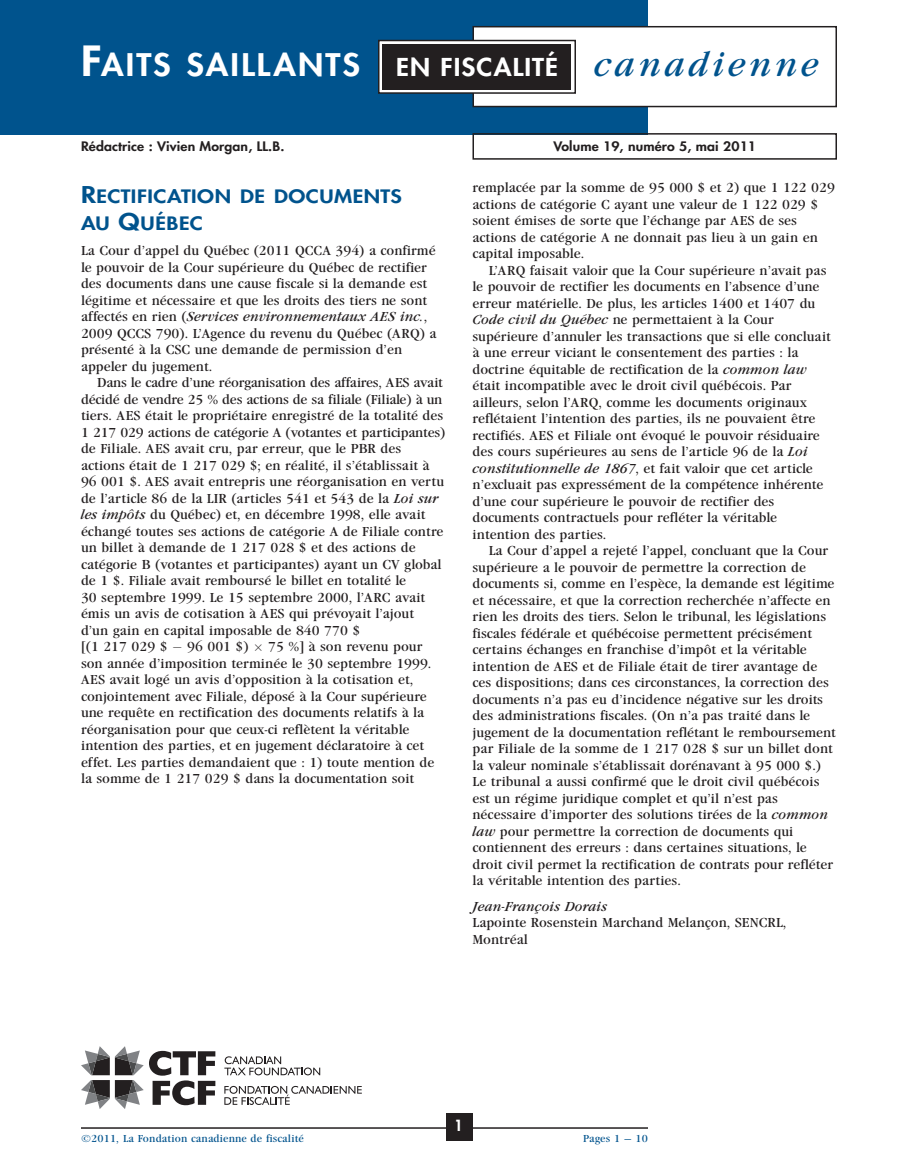
<style>
.page{position:relative;width:918px;height:1175px;background:#fff}
.page>*{position:absolute;margin:0;border:0;box-sizing:border-box;transform-origin:0 0}
.t1{font:30.3px "Futura Heavy SC800";letter-spacing:.065em;color:#fff;scale:1.1 1}
.t2{font:24px "Futura Heavy SC800";letter-spacing:.045em;color:#fff;scale:1.1 1}
.t3{font:18px/27px "Futura Heavy SC800";letter-spacing:.025em;color:#00538d;scale:1.2 1}
.t4{font:800 15px "Futura";color:#fff}
.t5{font:13.5px/16.5px "Garamond Condensed Book DTC";color:#231f20;scale:1.2 1}
.t6{font:13.5px "Garamond Condensed Book Italic DTC";color:#231f20;scale:1.2 1}
.t7{font:800 12.75px "Futura";letter-spacing:.01em;color:#231f20;scale:1.1 1}
.t8{font:10.5px "Garamond Condensed Book DTC";letter-spacing:.01em;color:#00538d;scale:1.2 1}
.s1{font-size:40.5px}
.s2{font-family:"Garamond Condensed Book Italic DTC";font-size:34.5px;color:#00538d}
.s3{font-size:22.5px}
.s4{font-family:"Garamond Condensed Book DTC"}
.s5{font-family:"Garamond Condensed Book Italic DTC"}
</style>
<div class="page">
<hr style="left:81px;top:1127px;width:567px;height:1px;background:#231f20">
<div style="left:446px;top:1113px;width:26px;height:27px;background:#231f20"></div>
<div style="left:0;top:0;width:648px;height:134px;background:#00538d"></div>
<div style="left:473px;top:27px;width:363px;height:79px;background:#fff"></div>
<div style="left:472px;top:26px;width:365px;height:81px;border:2px solid #231f20"></div>
<div style="left:379px;top:40px;width:196px;height:53px;background:linear-gradient(to right,#fff,#fff)"></div>
<div style="left:378px;top:40px;width:198px;height:54px;border:2px solid #231f20"></div>
<div style="left:382px;top:44px;width:190px;height:45px;background:#231f20"></div>
<div style="left:472px;top:133px;width:365px;height:27px;border:2px solid #231f20"></div>
<svg style="left:224px;top:1056px;width:96px;height:19px"></svg>
<svg style="left:224px;top:1085px;width:138px;height:19px"></svg>
<svg style="left:81px;top:1046px;width:134px;height:63px"></svg>
<h1 class="t1" style="left:81px;top:44px;width:255px"><span class="s1">F</span>AITS SAILLANTS</h1>
<p class="t7" style="left:81px;top:138px;width:186px">Rédactrice : Vivien Morgan, LL.B.</p>
<h2 class="t2" style="left:396px;top:51px;width:386px">EN FISCALITÉ <span class="s2">canadienne</span></h2>
<p class="t7" style="left:553px;top:138px;width:186px">Volume 19, numéro 5, mai 2011</p>
<h3 class="t3" style="left:81px;top:182px;width:269px"><span class="s3">R</span>ECTIFICATION DE DOCUMENTS<br>AU <span class="s3">Q</span>UÉBEC</h3>
<p class="t5" style="left:81px;top:242px;width:297px">La Cour d’appel du Québec (2011 QCCA 394) a confirmé le pouvoir de la Cour supérieure du Québec de rectifier des documents dans une cause fiscale si la demande est légitime et nécessaire et que les droits des tiers ne sont</p>
<p class="t6" style="left:81px;top:309px;width:290px"><span class="s4">affectés en rien (</span>Services environnementaux AES inc.<span class="s4">,</span></p>
<p class="t5" style="left:81px;top:325px;width:298px">2009 QCCS 790). L’Agence du revenu du Québec (ARQ) a présenté à la CSC une demande de permission d’en appeler du jugement.</p>
<p class="t5" style="left:81px;top:374px;width:305px;text-indent:16px">Dans le cadre d’une réorganisation des affaires, AES avait décidé de vendre 25 % des actions de sa filiale (Filiale) à un tiers. AES était le propriétaire enregistré de la totalité des 1 217 029 actions de catégorie A (votantes et participantes) de Filiale. AES avait cru, par erreur, que le PBR des actions était de 1 217 029 $; en réalité, il s’établissait à 96 001 $. AES avait entrepris une réorganisation en vertu de l’article 86 de la LIR (articles 541 et 543 de la <span class="s5">Loi sur les impôts</span> du Québec) et, en décembre 1998, elle avait échangé toutes ses actions de catégorie A de Filiale contre un billet à demande de 1 217 028 $ et des actions de catégorie B (votantes et participantes) ayant un CV global de 1 $. Filiale avait remboursé le billet en totalité le<br>30 septembre 1999. Le 15 septembre 2000, l’ARC avait émis un avis de cotisation à AES qui prévoyait l’ajout<br>d’un gain en capital imposable de 840 770 $<br>[(1 217 029 $ − 96 001 $)</p>
<p class="t5" style="left:81px;top:638px;width:296px;text-indent:187px">75 %] à son revenu pour son année d’imposition terminée le 30 septembre 1999.<br>AES avait logé un avis d’opposition à la cotisation et, conjointement avec Filiale, déposé à la Cour supérieure une requête en rectification des documents relatifs à la réorganisation pour que ceux-ci reflètent la véritable intention des parties, et en jugement déclaratoire à cet effet. Les parties demandaient que : 1) toute mention de la somme de 1 217 029 $ dans la documentation soit</p>
<p class="t5" style="left:472px;top:179px;width:304px">remplacée par la somme de 95 000 $ et 2) que 1 122 029 actions de catégorie C ayant une valeur de 1 122 029 $ soient émises de sorte que l’échange par AES de ses actions de catégorie A ne donnait pas lieu à un gain en capital imposable.</p>
<p class="t5" style="left:472px;top:262px;width:300px;text-indent:16px">L’ARQ faisait valoir que la Cour supérieure n’avait pas le pouvoir de rectifier les documents en l’absence d’une erreur matérielle. De plus, les articles 1400 et 1407 du <span class="s5">Code civil du Québec</span> ne permettaient à la Cour supérieure d’annuler les transactions que si elle concluait à une erreur viciant le consentement des parties : la doctrine équitable de rectification de la <span class="s5">common law </span>était incompatible avec le droit civil québécois. Par ailleurs, selon l’ARQ, comme les documents originaux reflétaient l’intention des parties, ils ne pouvaient être rectifiés. AES et Filiale ont évoqué le pouvoir résiduaire des cours supérieures au sens de l’article 96 de la <span class="s5">Loi constitutionnelle de 1867</span>, et fait valoir que cet article n’excluait pas expressément de la compétence inhérente d’une cour supérieure le pouvoir de rectifier des documents contractuels pour refléter la véritable intention des parties.</p>
<p class="t5" style="left:472px;top:542px;width:304px;text-indent:16px">La Cour d’appel a rejeté l’appel, concluant que la Cour supérieure a le pouvoir de permettre la correction de documents si, comme en l’espèce, la demande est légitime et nécessaire, et que la correction recherchée n’affecte en rien les droits des tiers. Selon le tribunal, les législations fiscales fédérale et québécoise permettent précisément certains échanges en franchise d’impôt et la véritable intention de AES et de Filiale était de tirer avantage de ces dispositions; dans ces circonstances, la correction des documents n’a pas eu d’incidence négative sur les droits des administrations fiscales. (On n’a pas traité dans le jugement de la documentation reflétant le remboursement par Filiale de la somme de 1 217 028 $ sur un billet dont la valeur nominale s’établissait dorénavant à 95 000 $.)<br>Le tribunal a aussi confirmé que le droit civil québécois est un régime juridique complet et qu’il n’est pas nécessaire d’importer des solutions tirées de la <span class="s5">common law</span> pour permettre la correction de documents qui contiennent des erreurs : dans certaines situations, le droit civil permet la rectification de contrats pour refléter la véritable intention des parties.</p>
<p class="t6" style="left:473px;top:899px;width:114px">Jean-François Dorais</p>
<p class="t5" style="left:473px;top:914px;width:263px">Lapointe Rosenstein Marchand Melançon, SENCRL,<br>Montréal</p>
<p class="t4" style="left:454px;top:1115px;width:10px">1</p>
<p class="t8" style="left:81px;top:1132px;width:187px">©2011, La Fondation canadienne de fiscalité</p>
<p class="t8" style="left:583px;top:1132px;width:56px">Pages 1 — 10</p>
</div>
